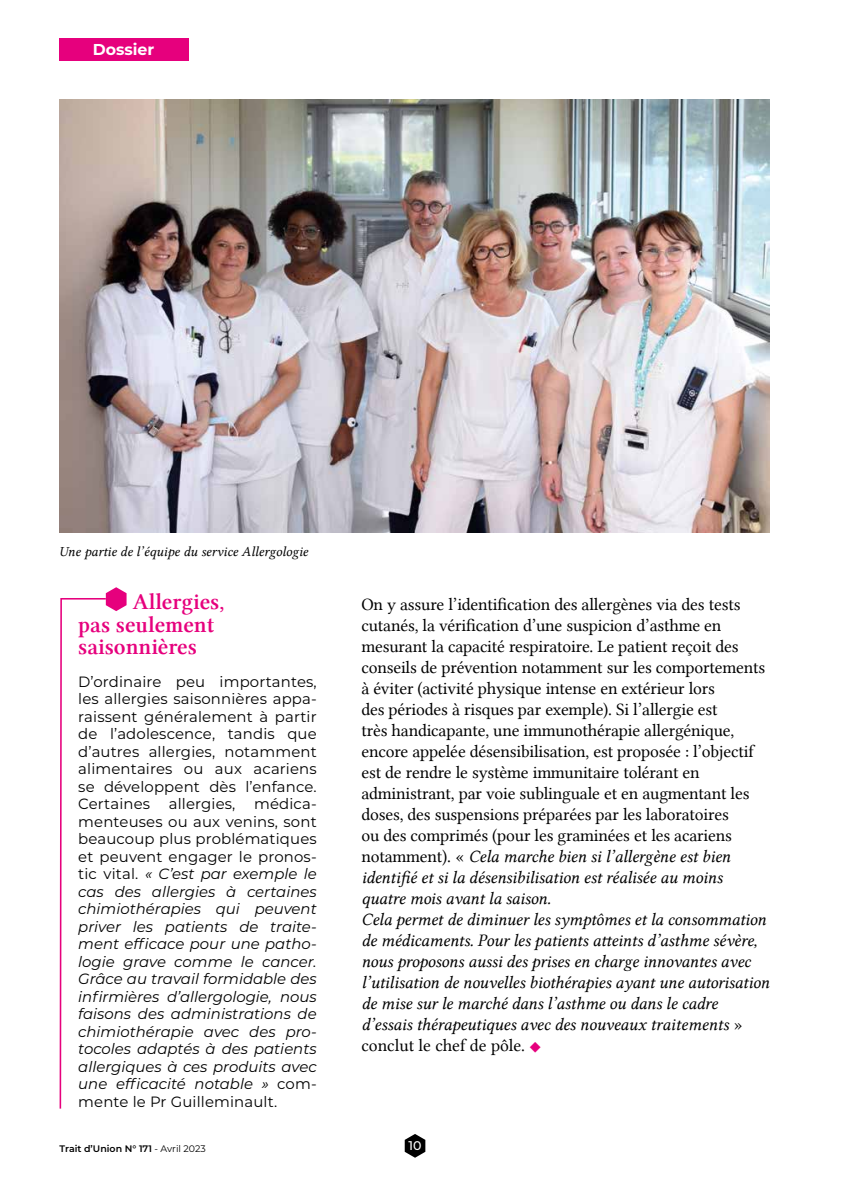
<style>
.page{position:relative;width:844px;height:1191px;background:#fff}
.page>*{position:absolute;margin:0;border:0;box-sizing:border-box;transform-origin:0 0}
.t1{font:22.75px/22.8px "Lin Libertine Z";color:#e6007d}
.t2{font:17.5px/21px "Lin Libertine";letter-spacing:-.01em;color:#000}
.t3{font:17.5px/21px "Lin Libertine I";letter-spacing:-.01em;color:#000}
.t4{font:700 15.75px "Montserrat";color:#fff}
.t5{font:italic 14.88px/17.5px "Montserrat";color:#000;text-align:justify}
.t6{font:14.88px/17.5px "Montserrat";letter-spacing:.01em;color:#000;text-align:justify}
.t7{font:14px "Lin Libertine I";color:#000}
.t8{font:500 12.6px "Montserrat";color:#fff}
.t9{font:600 9.45px "Montserrat";color:#000}
.s1{font-style:normal}
.s2{font-family:"Lin Libertine"}
.s3{color:#e6007d}
.s4{font-weight:400}
</style>
<div class="page">
<svg style="left:404px;top:1134px;width:21px;height:23px"></svg>
<div style="left:59px;top:38px;width:129px;height:22px;background:#e6007d"></div>
<svg style="left:59px;top:587px;width:67px;height:522px"></svg>
<img style="left:59px;top:99px;width:710px;height:433px">
<p class="t4" style="left:93px;top:38px;width:63px">Dossier</p>
<p class="t7" style="left:59px;top:543px;width:250px">Une partie de l’équipe du service Allergologie</p>
<h1 class="t1" style="left:78px;top:591px;width:148px;text-indent:55px">Allergies, pas seulement saisonnières</h1>
<p class="t6" style="left:78px;top:672px;width:240px">D’ordinaire peu importantes, les allergies saisonnières appa&shy;raissent généralement à partir de l’adolescence, tandis que d’autres allergies, notamment alimentaires ou aux acariens se développent dès l’enfance.<br>Certaines</p>
<p class="t5" style="left:78px;top:794px;width:240px;text-indent:176px"><span class="s1">médica&shy;menteuses ou aux venins, sont beaucoup plus problématiques et peuvent engager le pronos&shy;tic vital.</span> « C’est par exemple le cas des allergies à certaines chimiothérapies qui peuvent priver les patients de traite&shy;ment efficace pour une patho&shy;logie grave comme le cancer.<br>Grâce au travail formidable des infirmières d’allergologie, nous faisons des administrations de chimiothérapie avec des pro&shy;tocoles adaptés à des patients allergiques à ces produits avec une efficacité notable » <span class="s1">com&shy;mente le Pr Guilleminault.</span></p>
<p class="t6" style="left:169px;top:794px;width:68px">allergies,</p>
<p class="t2" style="left:361px;top:594px;width:405px">On y assure l’identification des allergènes via des tests cutanés, la vérification d’une suspicion d’asthme en mesurant la capacité respiratoire. Le patient reçoit des conseils de prévention notamment sur les comportements à éviter (activité physique intense en extérieur lors<br>des périodes à risques par exemple). Si l’allergie est<br>très handicapante, une immunothérapie allergénique, encore appelée désensibilisation, est proposée : l’objectif est de rendre le système immunitaire tolérant en administrant, par voie sublinguale et en augmentant les doses, des suspensions préparées par les laboratoires<br>ou des comprimés (pour les graminées et les acariens</p>
<p class="t3" style="left:361px;top:846px;width:409px"><span class="s2">notamment). «</span> Cela marche bien si l’allergène est bien identifié et si la désensibilisation est réalisée au moins quatre mois avant la saison.<br>Cela permet de diminuer les symptômes et la consommation de médicaments. Pour les patients atteints d’asthme sévère, nous proposons aussi des prises en charge innovantes avec l’utilisation de nouvelles biothérapies ayant une autorisation de mise sur le marché dans l’asthme ou dans le cadre d’essais thérapeutiques avec des nouveaux traitements <span class="s2">»</span></p>
<p class="t2" style="left:361px;top:1035px;width:181px">conclut le chef de pôle. <span class="s3">◆</span></p>
<p class="t9" style="left:60px;top:1141px;width:148px">Trait d’Union N° 171 <span class="s4">- Avril 2023</span></p>
<p class="t8" style="left:408px;top:1136px;width:15px">10</p>
</div>
